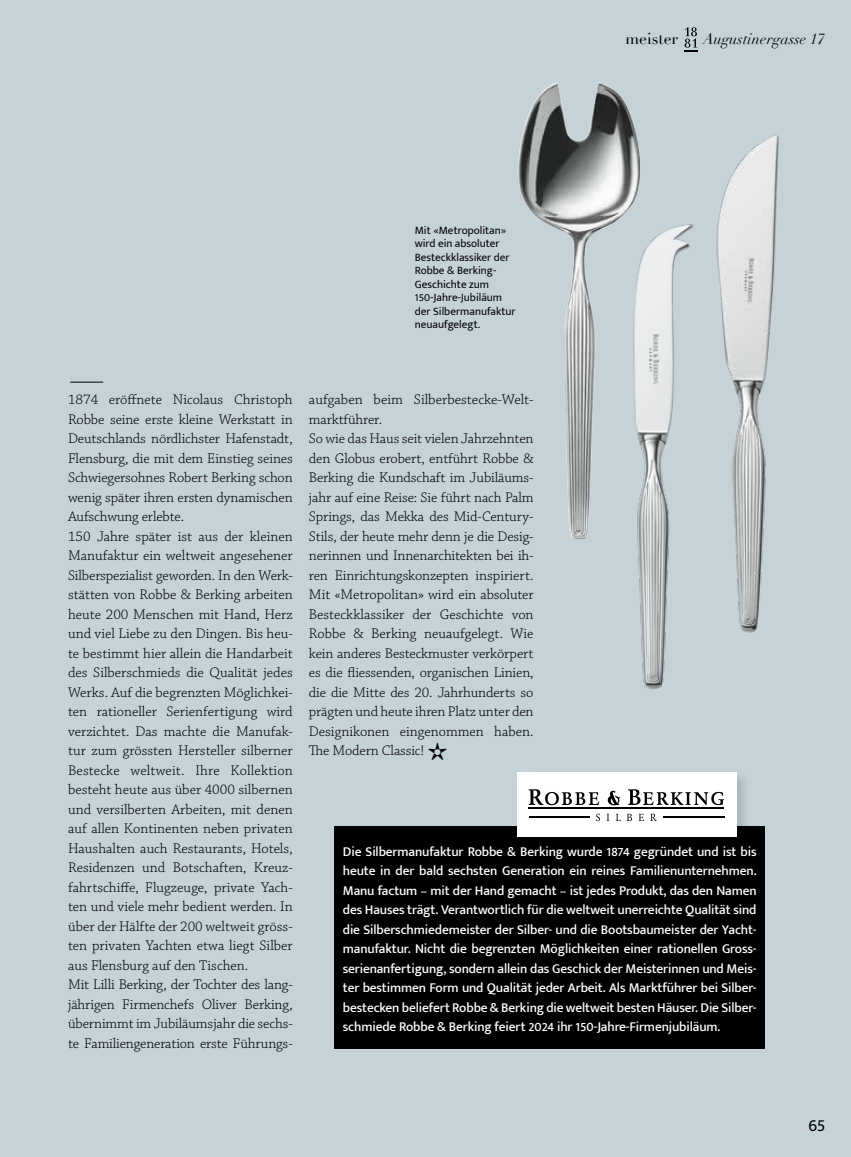
<style>
.page{position:relative;width:851px;height:1157px;background:#fff}
.page>*{position:absolute;margin:0;border:0;box-sizing:border-box;transform-origin:0 0}
.t1{font:18px "Mukta Mahee";color:#000}
.t2{font:15.75px "Didot";color:#000}
.t3{font:italic 15px "Didot";letter-spacing:.01em;color:#000}
.t4{font:300 14.7px/19.5px "Chaparral Pro";letter-spacing:-.005em;color:#000}
.t5{font:500 13.5px/19.5px "Mukta Mahee";letter-spacing:-.01em;color:#fff;text-align:justify}
.t6{font:11.25px/13.5px "Mukta Mahee";color:#000}
</style>
<div class="page">
<div style="left:0;top:0;width:850px;height:1157px;background:#c5d2d8"></div>
<div style="left:334px;top:825px;width:431px;height:223px;background:#000"></div>
<div style="left:515px;top:770px;width:235px;height:80px;background:#000;opacity:.15"></div>
<div style="left:517px;top:772px;width:219px;height:64px;background:#fff"></div>
<svg style="left:650px;top:813px;width:6px;height:8px"></svg>
<svg style="left:638px;top:813px;width:6px;height:8px"></svg>
<svg style="left:615px;top:813px;width:17px;height:8px"></svg>
<svg style="left:606px;top:814px;width:3px;height:7px"></svg>
<svg style="left:596px;top:813px;width:4px;height:8px"></svg>
<svg style="left:628px;top:789px;width:96px;height:16px"></svg>
<svg style="left:607px;top:790px;width:13px;height:15px"></svg>
<svg style="left:528px;top:789px;width:71px;height:16px"></svg>
<hr style="left:528px;top:816px;width:61px;height:1px;background:#000">
<hr style="left:663px;top:816px;width:61px;height:1px;background:#000">
<hr style="left:528px;top:807px;width:196px;height:1px;background:#000">
<svg style="left:684px;top:27px;width:13px;height:25px"></svg>
<hr style="left:70px;top:382px;width:33px;height:1px;background:#000">
<img style="left:548px;top:82px;width:50px;height:30px">
<img style="left:546px;top:112px;width:233px;height:93px">
<img style="left:527px;top:205px;width:250px;height:484px">
<p class="t2" style="left:625px;top:29px;width:54px">meister</p>
<p class="t3" style="left:703px;top:30px;width:123px">Augustinergasse 17</p>
<p class="t6" style="left:415px;top:223px;width:102px">Mit «Metropolitan» wird ein absoluter<br>Besteckklassiker der<br>Robbe &amp; Berking-<br>Geschichte zum<br>150-Jahre-Jubiläum der Silbermanufaktur neuaufgelegt.</p>
<p class="t4" style="left:68px;top:390px;width:226px">1874 eröffnete Nicolaus Christoph Robbe seine erste kleine Werkstatt in Deutschlands nördlichster Hafenstadt, Flensburg, die mit dem Einstieg seines Schwiegersohnes Robert Berking schon wenig später ihren ersten dynamischen Aufschwung erlebte.<br>150 Jahre später ist aus der kleinen Manufaktur ein weltweit angesehener Silberspezialist geworden. In den Werk&shy;stätten von Robbe &amp; Berking arbeiten heute 200 Menschen mit Hand, Herz und viel Liebe zu den Dingen. Bis heu&shy;te bestimmt hier allein die Handarbeit des Silberschmieds die Qualität jedes Werks. Auf die begrenzten Möglichkei&shy;ten rationeller Serienfertigung wird verzichtet. Das machte die Manufak&shy;tur zum grössten Hersteller silberner Bestecke weltweit. Ihre Kollektion besteht heute aus über 4000 silbernen und versilberten Arbeiten, mit denen auf allen Kontinenten neben privaten Haushalten auch Restaurants, Hotels, Residenzen und Botschaften, Kreuz&shy;fahrtschiffe, Flugzeuge, private Yach&shy;ten und viele mehr bedient werden. In über der Hälfte der 200 weltweit gröss&shy;ten privaten Yachten etwa liegt Silber aus Flensburg auf den Tischen.<br>Mit Lilli Berking, der Tochter des lang&shy;jährigen Firmenchefs Oliver Berking, übernimmt im Jubiläumsjahr die sechs&shy;te Familiengeneration erste Führungs-</p>
<p class="t4" style="left:309px;top:390px;width:226px">aufgaben beim Silberbestecke-Welt&shy;marktführer.<br>So wie das Haus seit vielen Jahrzehnten den Globus erobert, entführt Robbe &amp; Berking die Kundschaft im Jubiläums&shy;jahr auf eine Reise: Sie führt nach Palm Springs, das Mekka des Mid-Century-Stils, der heute mehr denn je die Desig&shy;nerinnen und Innenarchitekten bei ih&shy;ren Einrichtungskonzepten inspiriert.<br>Mit «Metropolitan» wird ein absoluter Besteckklassiker der Geschichte von Robbe &amp; Berking neuaufgelegt. Wie kein anderes Besteckmuster verkörpert es die fliessenden, organischen Linien, die die Mitte des 20. Jahrhunderts so prägten und heute ihren Platz unter den Designikonen eingenommen haben.<br>The Modern Classic!</p>
<p class="t5" style="left:343px;top:841px;width:415px">Die Silbermanufaktur Robbe &amp; Berking wurde 1874 gegründet und ist bis heute in der bald sechsten Generation ein reines Familienunternehmen.<br>Manu factum – mit der Hand gemacht – ist jedes Produkt, das den Namen des Hauses trägt. Verantwortlich für die weltweit unerreichte Qualität sind die Silberschmiedemeister der Silber- und die Bootsbaumeister der Yacht&shy;manufaktur. Nicht die begrenzten Möglichkeiten einer rationellen Gross&shy;serienanfertigung, sondern allein das Geschick der Meisterinnen und Meis&shy;ter bestimmen Form und Qualität jeder Arbeit. Als Marktführer bei Silber&shy;bestecken beliefert Robbe &amp; Berking die weltweit besten Häuser. Die Silber&shy;schmiede Robbe &amp; Berking feiert 2024 ihr 150-Jahre-Firmenjubiläum.</p>
<p class="t1" style="left:808px;top:1113px;width:19px">65</p>
</div>
